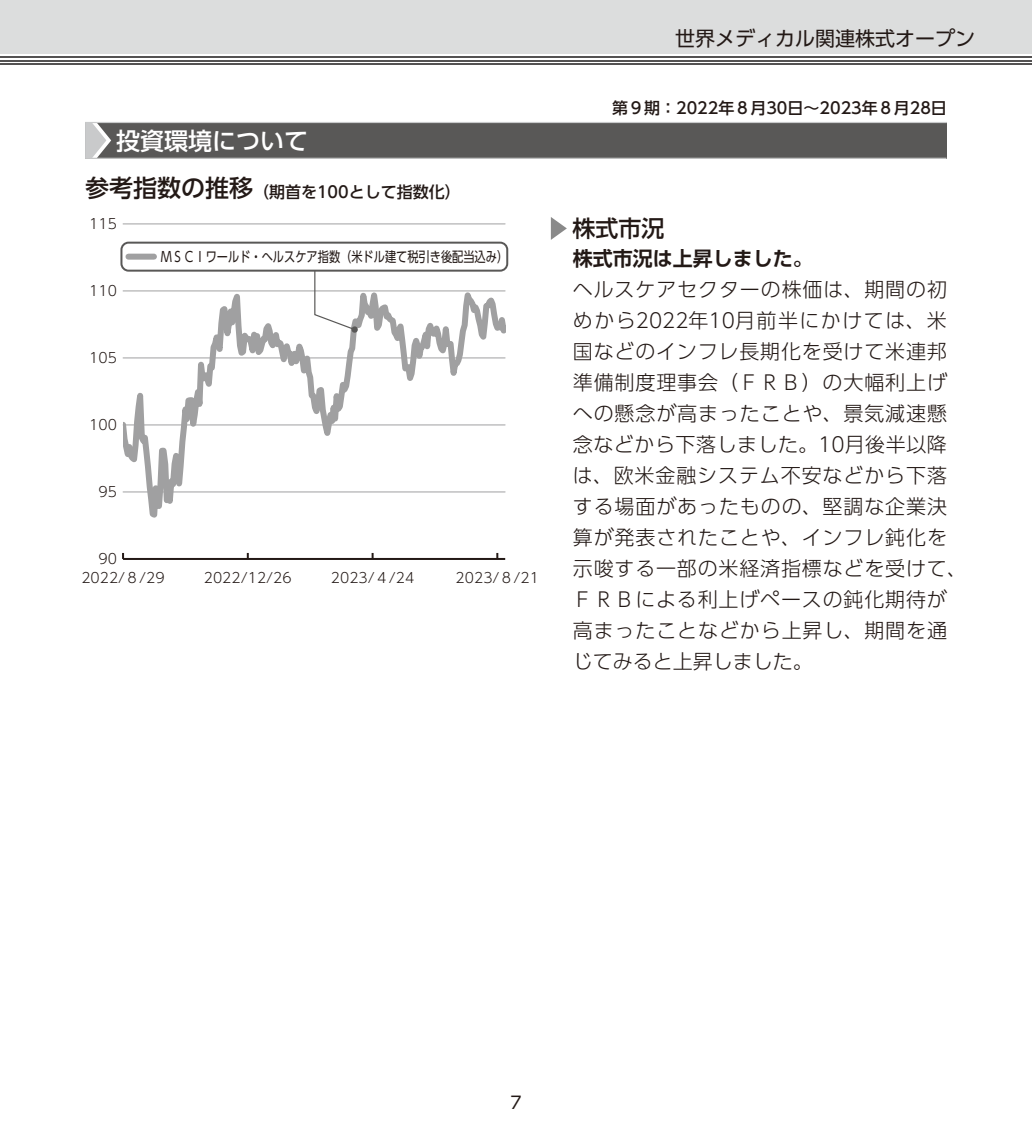
<style>
.page{position:relative;width:1032px;height:1134px;background:#fff}
.page>*{position:absolute;margin:0;border:0;box-sizing:border-box;transform-origin:0 0}
.t1{font:500 24px "UD Shin Go Pro";color:#fff}
.t2{font:500 23px "UD Shin Go Pro";color:#231916}
.t3{font:300 20px/31px "UD Shin Go Pro";letter-spacing:.045em;color:#231916}
.t4{font:20px "UD Shin Go Pro";color:#231916}
.t5{font:700 20px "UD Shin Go Pro De";color:#231916}
.t6{font:17px "UD Shin Go Pro";color:#231916}
.t7{font:500 16px "UD Shin Go Pro";color:#231916}
.t8{font:300 14px "UD Shin Go Pro";color:#231916}
.t9{font:14px "UD Shin Go Pro";color:#231916;scale:.8 1}
.s1{font-size:24px}
</style>
<div class="page">
<div style="left:0;top:0;width:1032px;height:54px;background:#dcdddd"></div>
<hr style="left:0;top:63px;width:1032px;height:2px;background:#545252">
<hr style="left:0;top:60px;width:1032px;height:1px;background:#545252">
<hr style="left:0;top:56px;width:1032px;height:2px;background:#545252">
<div style="left:85px;top:122px;width:862px;height:36px;background:#595857"></div>
<hr style="left:85px;top:158px;width:861px;height:1px;background:#c9cacb">
<hr style="left:85px;top:122px;width:862px;height:1px;background:#c9cacb">
<svg style="left:85px;top:123px;width:26px;height:35px"></svg>
<svg style="left:551px;top:217px;width:16px;height:23px"></svg>
<hr style="left:123px;top:224px;width:382px;height:1px;background:#a0a0a1">
<hr style="left:123px;top:558px;width:382px;height:2px;background:#231916">
<svg style="left:123px;top:290px;width:382px;height:268px"></svg>
<svg style="left:314px;top:272px;width:44px;height:61px"></svg>
<div style="left:120px;top:242px;width:388px;height:30px;border:2px solid #595857;border-radius:7px"></div>
<div style="left:128px;top:254px;width:26px;height:6px;background:#a0a0a1"></div>
<p class="t1" style="left:116px;top:121px;width:194px">投資環境について</p>
<p class="t7" style="left:85px;top:179px;width:377px"><span class="s1">参考指数の推移</span>（期首を100として指数化）</p>
<p class="t8" style="left:89px;top:213px;width:29px">115</p>
<p class="t8" style="left:89px;top:280px;width:29px">110</p>
<p class="t8" style="left:89px;top:347px;width:29px">105</p>
<p class="t8" style="left:89px;top:414px;width:29px">100</p>
<p class="t8" style="left:99px;top:481px;width:20px">95</p>
<p class="t8" style="left:99px;top:548px;width:20px">90</p>
<p class="t9" style="left:161px;top:245px;width:436px">ＭＳＣＩワールド・へルスケア指数（米ドル建て税引き後配当込み）</p>
<p class="t8" style="left:81px;top:567px;width:85px">2022/８/29</p>
<p class="t8" style="left:204px;top:567px;width:89px">2022/12/26</p>
<p class="t8" style="left:331px;top:567px;width:85px">2023/４/24</p>
<p class="t8" style="left:456px;top:567px;width:85px">2023/８/21</p>
<p class="t4" style="left:675px;top:22px;width:301px">世界メディカル関連株式オープン</p>
<p class="t7" style="left:612px;top:95px;width:336px">第９期：2022年８月30日～2023年８月28日</p>
<p class="t2" style="left:573px;top:210px;width:93px">株式市況</p>
<p class="t5" style="left:573px;top:242px;width:241px">株式市況は上昇しました。</p>
<p class="t3" style="left:573px;top:273px;width:395px">ヘルスケアセクターの株価は、期間の初めから2022年10月前半にかけては、米国などのインフレ長期化を受けて米連邦準備制度理事会（ＦＲＢ）の大幅利上げへの懸念が高まったことや、景気減速懸念などから下落しました。10月後半以降は、欧米金融システム不安などから下落する場面があったものの、堅調な企業決算が発表されたことや、インフレ鈍化を示唆する一部の米経済指標などを受けて、<br>ＦＲＢによる利上げペースの鈍化期待が高まったことなどから上昇し、期間を通じてみると上昇しました。</p>
<p class="t6" style="left:510px;top:1089px;width:13px">7</p>
</div>
